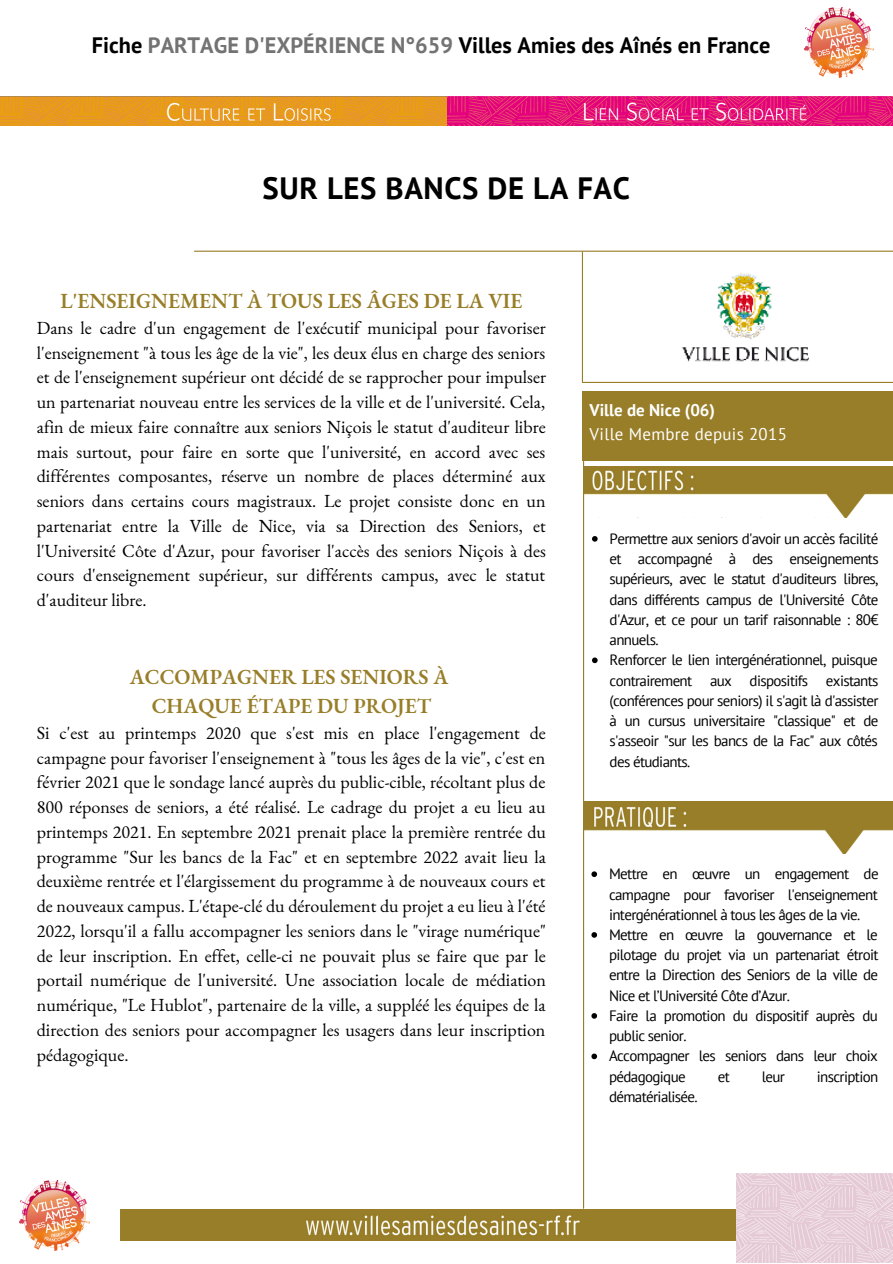
<style>
.page{position:relative;width:893px;height:1264px;background:#fff}
.page>*{position:absolute;margin:0;border:0;box-sizing:border-box;transform-origin:0 0}
.t1{font:700 30.75px "PT Sans";letter-spacing:.02em;color:#000}
.t2{font:700 22.35px "PT Sans";color:#000}
.t3{font:600 21px/29.2px "EB Garamond";color:#987e28;text-align:center}
.t4{font:18px/24.8px "EB Garamond";color:#000;text-align:justify}
.t5{font:16.95px "PT Sans";letter-spacing:.02em;color:#fff}
.t6{font:700 16.95px "PT Sans";color:#fff}
.t7{font:15px/20.2px "PT Sans";letter-spacing:-.045em;color:#000}
.s1{color:#737373}
</style>
<div class="page">
<hr style="left:583px;top:442px;width:1px;height:766px;background:#987e28">
<img style="left:120px;top:1208px;width:616px;height:32px">
<img style="left:736px;top:1173px;width:156px;height:89px">
<img style="left:584px;top:801px;width:308px;height:52px">
<img style="left:583px;top:466px;width:309px;height:52px">
<div style="left:582px;top:391px;width:310px;height:70px;background:#987e28"></div>
<hr style="left:194px;top:251px;width:698px;height:1px;background:#987e28">
<hr style="left:582px;top:252px;width:1px;height:130px;background:#987e28">
<hr style="left:582px;top:382px;width:310px;height:1px;background:#987e28">
<img style="left:20px;top:1180px;width:70px;height:70px">
<img style="left:804px;top:8px;width:69px;height:70px">
<img style="left:0;top:96px;width:892px;height:29px">
<img style="left:681px;top:272px;width:127px;height:90px">
<svg style="left:592px;top:536px;width:5px;height:5px"></svg>
<svg style="left:592px;top:657px;width:5px;height:6px"></svg>
<svg style="left:591px;top:871px;width:6px;height:6px"></svg>
<svg style="left:591px;top:932px;width:6px;height:5px"></svg>
<svg style="left:591px;top:1013px;width:6px;height:5px"></svg>
<svg style="left:591px;top:1053px;width:6px;height:6px"></svg>
<p class="t2" style="left:92px;top:31px;width:680px">Fiche <span class="s1">PARTAGE D'EXPÉRIENCE N°659</span> Villes Amies des Aînés en France</p>
<h1 class="t1" style="left:262px;top:167px;width:369px">SUR LES BANCS DE LA FAC</h1>
<p class="t3" style="left:61px;top:286px;width:463px">L'ENSEIGNEMENT À TOUS LES ÂGES DE LA VIE</p>
<p class="t4" style="left:37px;top:315px;width:510px">Dans le cadre d'un engagement de l'exécutif municipal pour favoriser l'enseignement "à tous les âge de la vie", les deux élus en charge des seniors et de l'enseignement supérieur ont décidé de se rapprocher pour impulser un partenariat nouveau entre les services de la ville et de l'université. Cela, afin de mieux faire connaître aux seniors Niçois le statut d'auditeur libre mais surtout, pour faire en sorte que l'université, en accord avec ses différentes composantes, réserve un nombre de places déterminé aux seniors dans certains cours magistraux. Le projet consiste donc en un partenariat entre la Ville de Nice, via sa Direction des Seniors, et l'Université Côte d'Azur, pour favoriser l'accès des seniors Niçois à des cours d'enseignement supérieur, sur différents campus, avec le statut d'auditeur libre.</p>
<p class="t3" style="left:130px;top:661px;width:320px">ACCOMPAGNER LES SENIORS À<br>CHAQUE ÉTAPE DU PROJET</p>
<p class="t4" style="left:37px;top:720px;width:510px">Si c'est au printemps 2020 que s'est mis en place l'engagement de campagne pour favoriser l'enseignement à "tous les âges de la vie", c'est en février 2021 que le sondage lancé auprès du public-cible, récoltant plus de 800 réponses de seniors, a été réalisé. Le cadrage du projet a eu lieu au printemps 2021. En septembre 2021 prenait place la première rentrée du programme "Sur les bancs de la Fac" et en septembre 2022 avait lieu la deuxième rentrée et l'élargissement du programme à de nouveaux cours et de nouveaux campus. L'étape-clé du déroulement du projet a eu lieu à l'été 2022, lorsqu'il a fallu accompagner les seniors dans le "virage numérique" de leur inscription. En effet, celle-ci ne pouvait plus se faire que par le portail numérique de l'université. Une association locale de médiation numérique, "Le Hublot", partenaire de la ville, a suppléé les équipes de la direction des seniors pour accompagner les usagers dans leur inscription pédagogique.</p>
<p class="t6" style="left:589px;top:399px;width:127px">Ville de Nice (06)</p>
<p class="t5" style="left:589px;top:422px;width:199px">Ville Membre depuis 2015</p>
<p class="t7" style="left:609px;top:528px;width:270px">Permettre aux seniors d'avoir un accès facilité et accompagné à des enseignements supérieurs, avec le statut d'auditeurs libres, dans différents campus de l'Université Côte d'Azur, et ce pour un tarif raisonnable : 80€ annuels.<br>Renforcer le lien intergénérationnel, puisque contrairement aux dispositifs existants (conférences pour seniors) il s'agit là d'assister à un cursus universitaire "classique" et de s'asseoir "sur les bancs de la Fac" aux côtés des étudiants.</p>
<p class="t7" style="left:609px;top:863px;width:271px">Mettre en œuvre un engagement de campagne pour favoriser l'enseignement intergénérationnel à tous les âges de la vie.<br>Mettre en œuvre la gouvernance et le pilotage du projet via un partenariat étroit entre la Direction des Seniors de la ville de Nice et l’Université Côte d’Azur.<br>Faire la promotion du dispositif auprès du public senior.<br>Accompagner les seniors dans leur choix pédagogique</p>
<p class="t7" style="left:717px;top:1065px;width:14px">et</p>
<p class="t7" style="left:761px;top:1065px;width:25px">leur</p>
<p class="t7" style="left:816px;top:1065px;width:63px">inscription</p>
<p class="t7" style="left:609px;top:1086px;width:90px">dématérialisée.</p>
</div>
